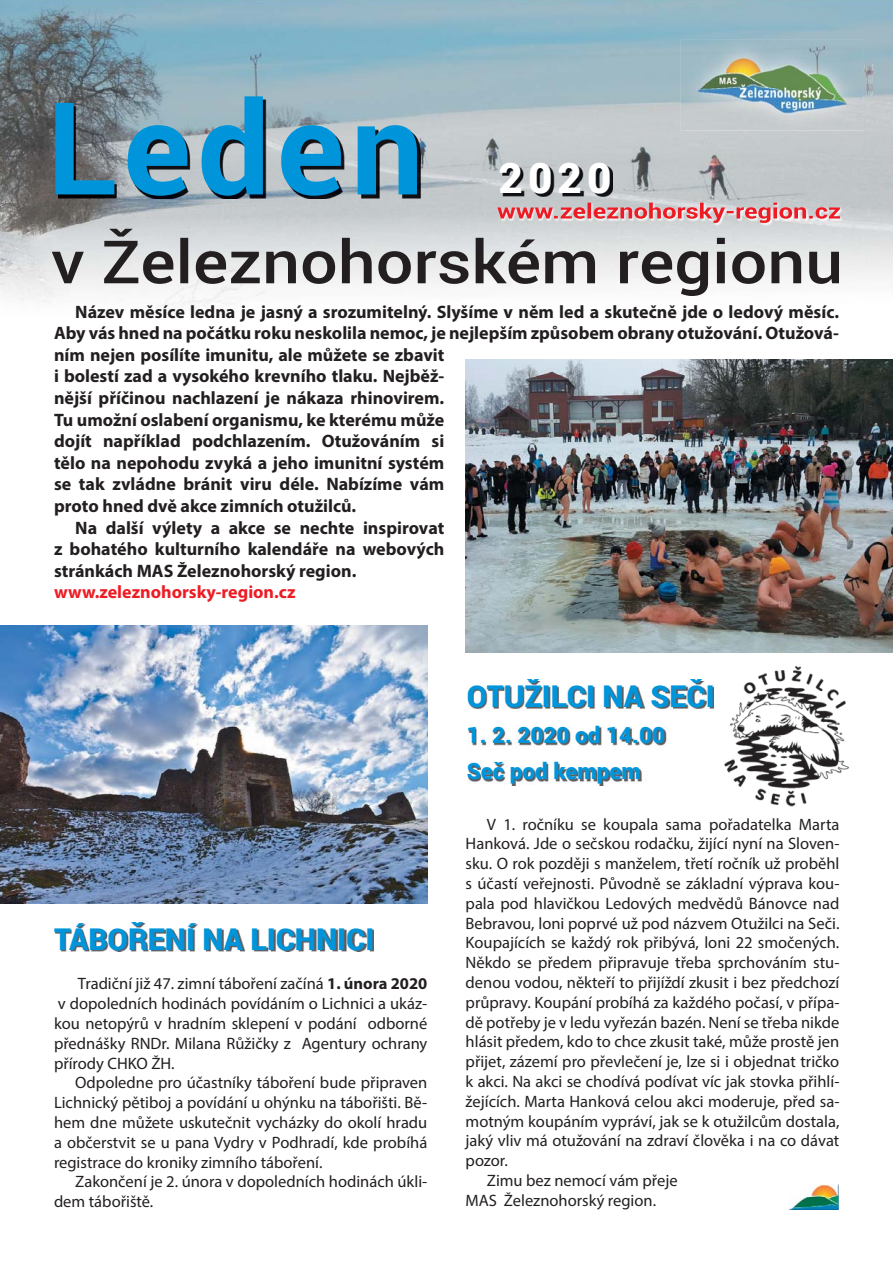
<style>
.page{position:relative;width:893px;height:1263px;background:#fff}
.page>*{position:absolute;margin:0;border:0;box-sizing:border-box;transform-origin:0 0}
.t1{font:700 128.7px "Roboto";letter-spacing:.05em;color:#0095da}
.t2{font:900 42.15px "Roboto";color:#fff}
.t3{font:900 30px "Roboto";color:#0095da}
.t4{font:900 22.5px/36px "Roboto";color:#0095da}
.t5{font:700 18px "Myriad Pro";color:#231f20}
.t6{font:700 18px "Myriad Pro";color:#ed1c24}
.t7{font:16.5px/19.8px "Myriad Pro";color:#231f20;text-align:justify}
.s1{font-weight:700}
</style>
<div class="page">
<img style="left:0;top:0;width:893px;height:45px">
<img style="left:842px;top:45px;width:51px;height:234px">
<img style="left:420px;top:45px;width:263px;height:184px">
<img style="left:0;top:45px;width:420px;height:94px">
<img style="left:683px;top:131px;width:159px;height:147px">
<img style="left:0;top:139px;width:103px;height:163px">
<img style="left:103px;top:199px;width:317px;height:108px">
<img style="left:681px;top:39px;width:182px;height:92px">
<img style="left:696px;top:52px;width:154px;height:72px">
<img style="left:790px;top:1185px;width:48px;height:24px">
<img style="left:58px;top:99px;width:362px;height:100px">
<img style="left:497px;top:202px;width:346px;height:24px">
<svg style="left:497px;top:203px;width:343px;height:20px;background:#db9fa3"></svg>
<img style="left:503px;top:166px;width:110px;height:30px">
<svg style="left:52px;top:229px;width:787px;height:67px"></svg>
<img style="left:0;top:625px;width:427px;height:279px">
<img style="left:466px;top:359px;width:427px;height:294px">
<img style="left:56px;top:923px;width:318px;height:28px">
<img style="left:469px;top:681px;width:245px;height:104px">
<img style="left:724px;top:666px;width:125px;height:141px">
<h1 class="t1" style="left:47px;top:60px;width:378px">Leden</h1>
<h2 class="t2" style="left:499px;top:149px;width:114px">2020</h2>
<p class="t5" style="left:75px;top:305px;width:765px">Název měsíce ledna je jasný a srozumitelný. Slyšíme v něm led a skutečně jde o ledový měsíc.</p>
<p class="t5" style="left:54px;top:326px;width:786px">Aby vás hned na počátku roku neskolila nemoc, je nejlepším způsobem obrany otužování. Otužová-</p>
<p class="t5" style="left:54px;top:348px;width:392px">ním nejen posílíte imunitu, ale můžete se zbavit</p>
<p class="t5" style="left:54px;top:369px;width:392px">i bolestí zad a vysokého krevního tlaku. Nejběž-</p>
<p class="t5" style="left:54px;top:391px;width:392px">nější příčinou nachlazení je nákaza rhinovirem.</p>
<p class="t5" style="left:54px;top:413px;width:392px">Tu umožní oslabení organismu, ke kterému může</p>
<p class="t5" style="left:54px;top:434px;width:392px">dojít například podchlazením. Otužováním si</p>
<p class="t5" style="left:54px;top:456px;width:392px">tělo na nepohodu zvyká a jeho imunitní systém</p>
<p class="t5" style="left:54px;top:477px;width:392px">se tak zvládne bránit viru déle. Nabízíme vám</p>
<p class="t5" style="left:54px;top:499px;width:304px">proto hned dvě akce zimních otužilců.</p>
<p class="t5" style="left:75px;top:521px;width:371px">Na další výlety a akce se nechte inspirovat</p>
<p class="t5" style="left:54px;top:542px;width:392px">z bohatého kulturního kalendáře na webových</p>
<p class="t5" style="left:54px;top:564px;width:304px">stránkách MAS Železnohorský region.</p>
<p class="t6" style="left:54px;top:585px;width:243px">www.zeleznohorsky-region.cz</p>
<h3 class="t3" style="left:54px;top:918px;width:322px">TÁBOŘENÍ NA LICHNICI</h3>
<p class="t7" style="left:54px;top:976px;width:375px;text-indent:24px">Tradiční již 47. zimní táboření začíná <span class="s1">1. února 2020 </span>v dopoledních hodinách povídáním o Lichnici a ukáz&shy;kou netopýrů v hradním sklepení v podání odborné přednášky RNDr. Milana Růžičky z Agentury ochrany přírody CHKO ŽH.</p>
<p class="t7" style="left:54px;top:1075px;width:375px;text-indent:21px">Odpoledne pro účastníky táboření bude připraven Lichnický pětiboj a povídání u ohýnku na tábořišti. Bě&shy;hem dne můžete uskutečnit vycházky do okolí hradu a občerstvit se u pana Vydry v Podhradí, kde probíhá registrace do kroniky zimního táboření.</p>
<p class="t7" style="left:54px;top:1174px;width:375px;text-indent:21px">Zakončení je 2. února v dopoledních hodinách úkli&shy;dem tábořiště.</p>
<h3 class="t3" style="left:467px;top:676px;width:249px">OTUŽILCI NA SEČI</h3>
<h3 class="t4" style="left:467px;top:717px;width:200px">1. 2. 2020 od 14.00<br>Seč pod kempem</h3>
<p class="t7" style="left:487px;top:816px;width:354px">V 1. ročníku se koupala sama pořadatelka Marta</p>
<p class="t7" style="left:466px;top:835px;width:375px">Hanková. Jde o sečskou rodačku, žijící nyní na Sloven-</p>
<p class="t7" style="left:466px;top:855px;width:375px">sku. O rok později s manželem, třetí ročník už proběhl</p>
<p class="t7" style="left:466px;top:875px;width:375px">s účastí veřejnosti. Původně se základní výprava kou-</p>
<p class="t7" style="left:466px;top:895px;width:375px">pala pod hlavičkou Ledových medvědů Bánovce nad</p>
<p class="t7" style="left:466px;top:915px;width:375px">Bebravou, loni poprvé už pod názvem Otužilci na Seči.</p>
<p class="t7" style="left:466px;top:934px;width:375px">Koupajících se každý rok přibývá, loni 22 smočených.</p>
<p class="t7" style="left:466px;top:954px;width:375px">Někdo se předem připravuje třeba sprchováním stu-</p>
<p class="t7" style="left:466px;top:974px;width:375px">denou vodou, někteří to přijíždí zkusit i bez předchozí</p>
<p class="t7" style="left:466px;top:994px;width:375px">průpravy. Koupání probíhá za každého počasí, v přípa-</p>
<p class="t7" style="left:466px;top:1014px;width:375px">dě potřeby je v ledu vyřezán bazén. Není se třeba nikde</p>
<p class="t7" style="left:466px;top:1033px;width:375px">hlásit předem, kdo to chce zkusit také, může prostě jen</p>
<p class="t7" style="left:466px;top:1053px;width:375px">přijet, zázemí pro převlečení je, lze si i objednat tričko</p>
<p class="t7" style="left:466px;top:1073px;width:375px">k akci. Na akci se chodívá podívat víc jak stovka přihlí-</p>
<p class="t7" style="left:466px;top:1093px;width:375px">žejících. Marta Hanková celou akci moderuje, před sa-</p>
<p class="t7" style="left:466px;top:1113px;width:375px">motným koupáním vypráví, jak se k otužilcům dostala,</p>
<p class="t7" style="left:466px;top:1132px;width:375px">jaký vliv má otužování na zdraví člověka i na co dávat</p>
<p class="t7" style="left:466px;top:1152px;width:44px">pozor.</p>
<p class="t7" style="left:487px;top:1172px;width:192px">Zimu bez nemocí vám přeje</p>
<p class="t7" style="left:466px;top:1192px;width:192px">MAS Železnohorský region.</p>
</div>
